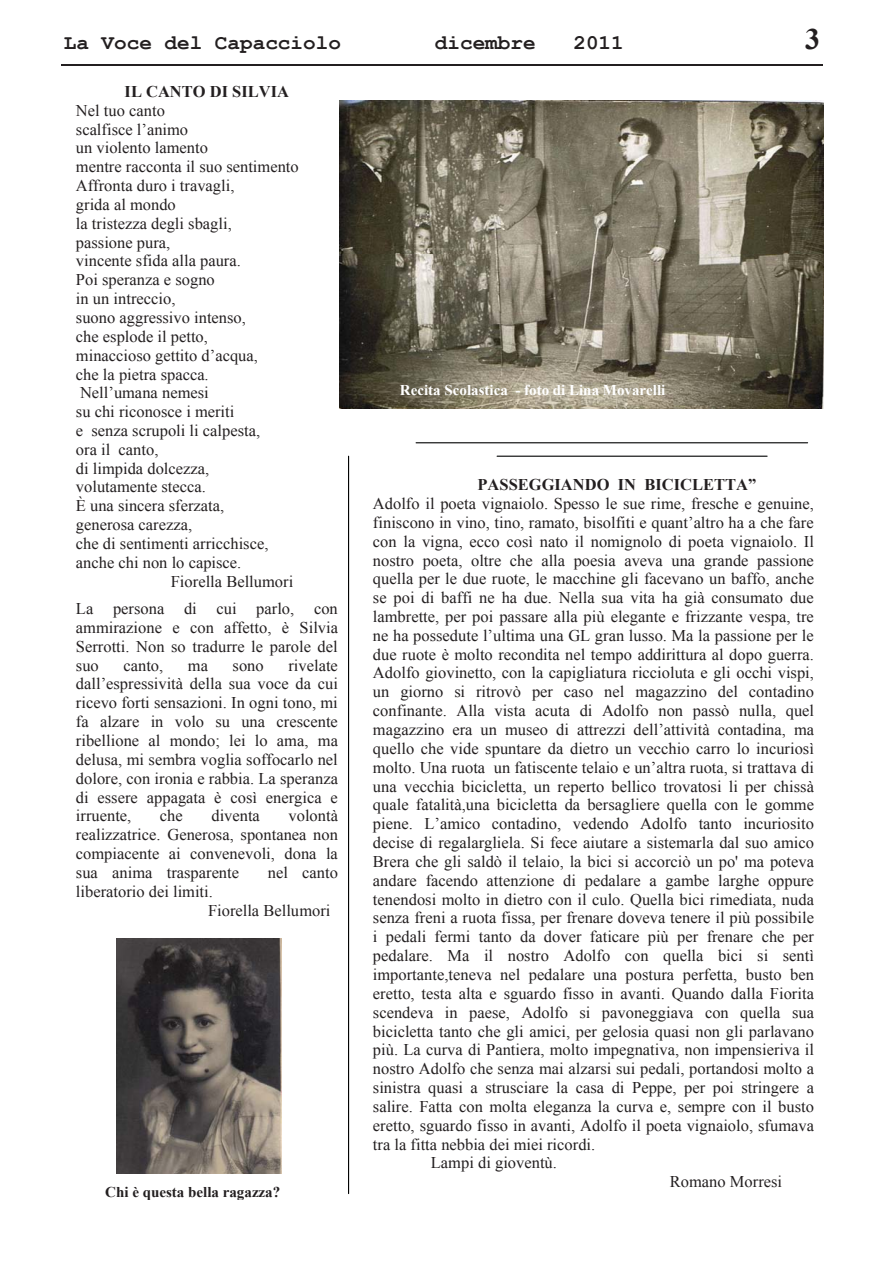
<style>
.page{position:relative;width:893px;height:1263px;background:#fff}
.page>*{position:absolute;margin:0;border:0;box-sizing:border-box;transform-origin:0 0}
.t1{font:700 29.7px "Times New Roman";color:#231f20}
.t2{font:700 20.85px "Courier New";color:#231f20}
.t3{font:16.35px/18.9px "Times New Roman";color:#231f20;text-align:justify}
.t4{font:700 16.35px "Times New Roman";color:#231f20}
.t5{font:700 15px "Times New Roman";color:#fff}
.t6{font:700 15px "Times New Roman";color:#231f20}
</style>
<div class="page">
<hr style="left:62px;top:64px;width:761px;height:2px;background:#231f20">
<img style="left:339px;top:101px;width:484px;height:308px">
<img style="left:117px;top:939px;width:165px;height:234px">
<hr style="left:348px;top:456px;width:1px;height:738px;background:#010202">
<hr style="left:416px;top:442px;width:391px;height:1px;background:#010202">
<hr style="left:497px;top:456px;width:270px;height:1px;background:#010202">
<p class="t2" style="left:64px;top:32px;width:279px">La Voce del Capacciolo</p>
<p class="t2" style="left:435px;top:32px;width:102px">dicembre</p>
<p class="t2" style="left:573px;top:32px;width:52px">2011</p>
<h1 class="t1" style="left:805px;top:23px;width:16px">3</h1>
<p class="t4" style="left:125px;top:82px;width:166px">IL CANTO DI SILVIA</p>
<p class="t3" style="left:76px;top:101px;width:90px">Nel tuo canto</p>
<p class="t3" style="left:76px;top:120px;width:114px">scalfisce l’animo</p>
<p class="t3" style="left:76px;top:138px;width:134px">un violento lamento</p>
<p class="t3" style="left:76px;top:157px;width:224px">mentre racconta il suo sentimento</p>
<p class="t3" style="left:76px;top:176px;width:160px">Affronta duro i travagli,</p>
<p class="t3" style="left:76px;top:195px;width:101px">grida al mondo</p>
<p class="t3" style="left:76px;top:214px;width:157px">la tristezza degli sbagli,</p>
<p class="t3" style="left:76px;top:233px;width:96px">passione pura,</p>
<p class="t3" style="left:76px;top:251px;width:166px">vincente sfida alla paura.</p>
<p class="t3" style="left:76px;top:270px;width:140px">Poi speranza e sogno</p>
<p class="t3" style="left:76px;top:289px;width:101px">in un intreccio,</p>
<p class="t3" style="left:76px;top:308px;width:172px">suono aggressivo intenso,</p>
<p class="t3" style="left:76px;top:327px;width:134px">che esplode il petto,</p>
<p class="t3" style="left:76px;top:346px;width:184px">minaccioso gettito d’acqua,</p>
<p class="t3" style="left:76px;top:365px;width:134px">che la pietra spacca.</p>
<p class="t3" style="left:80px;top:383px;width:130px">Nell’umana nemesi</p>
<p class="t3" style="left:76px;top:402px;width:160px">su chi riconosce i meriti</p>
<p class="t3" style="left:76px;top:421px;width:186px">e senza scrupoli li calpesta,</p>
<p class="t3" style="left:76px;top:440px;width:84px">ora il canto,</p>
<p class="t3" style="left:76px;top:459px;width:135px">di limpida dolcezza,</p>
<p class="t3" style="left:76px;top:478px;width:132px">volutamente stecca.</p>
<p class="t3" style="left:76px;top:496px;width:150px">È una sincera sferzata,</p>
<p class="t3" style="left:76px;top:515px;width:118px">generosa carezza,</p>
<p class="t3" style="left:76px;top:534px;width:194px">che di sentimenti arricchisce,</p>
<p class="t3" style="left:76px;top:553px;width:167px">anche chi non lo capisce.</p>
<p class="t3" style="left:171px;top:572px;width:124px">Fiorella Bellumori</p>
<p class="t3" style="left:76px;top:599px;width:264px">La persona di cui parlo, con ammirazione e con affetto, è Silvia Serrotti. Non so tradurre le parole del suo</p>
<p class="t3" style="left:76px;top:656px;width:264px;text-indent:212px">rivelate dall’espressività della sua voce da cui ricevo forti sensazioni. In ogni tono, mi fa alzare in volo su una crescente ribellione al mondo; lei lo ama, ma delusa, mi sembra voglia soffocarlo nel dolore, con ironia e rabbia. La speranza di essere appagata è così energica e irruente,</p>
<p class="t3" style="left:123px;top:656px;width:41px">canto,</p>
<p class="t3" style="left:188px;top:656px;width:22px">ma</p>
<p class="t3" style="left:233px;top:656px;width:33px">sono</p>
<p class="t3" style="left:76px;top:806px;width:264px;text-indent:213px">volontà realizzatrice. Generosa, spontanea non compiacente ai convenevoli, dona la sua anima trasparente</p>
<p class="t3" style="left:160px;top:806px;width:24px">che</p>
<p class="t3" style="left:211px;top:806px;width:50px">diventa</p>
<p class="t3" style="left:268px;top:863px;width:72px">nel canto</p>
<p class="t3" style="left:208px;top:882px;width:124px;text-indent:-132px">liberatorio dei limiti.<br>Fiorella Bellumori</p>
<p class="t6" style="left:105px;top:1184px;width:177px">Chi è questa bella ragazza?</p>
<p class="t5" style="left:400px;top:382px;width:267px">Recita Scolastica - foto di Lina Movarelli</p>
<p class="t4" style="left:477px;top:476px;width:280px">PASSEGGIANDO IN BICICLETTA”</p>
<p class="t3" style="left:373px;top:494px;width:442px">Adolfo il poeta vignaiolo. Spesso le sue rime, fresche e genuine,</p>
<p class="t3" style="left:373px;top:513px;width:442px">finiscono in vino, tino, ramato, bisolfiti e quant’altro ha a che fare</p>
<p class="t3" style="left:373px;top:532px;width:442px">con la vigna, ecco così nato il nomignolo di poeta vignaiolo. Il</p>
<p class="t3" style="left:373px;top:551px;width:442px">nostro poeta, oltre che alla poesia aveva una grande passione</p>
<p class="t3" style="left:373px;top:569px;width:442px">quella per le due ruote, le macchine gli facevano un baffo, anche</p>
<p class="t3" style="left:373px;top:588px;width:442px">se poi di baffi ne ha due. Nella sua vita ha già consumato due</p>
<p class="t3" style="left:373px;top:607px;width:442px">lambrette, per poi passare alla più elegante e frizzante vespa, tre</p>
<p class="t3" style="left:373px;top:626px;width:442px">ne ha possedute l’ultima una GL gran lusso. Ma la passione per le</p>
<p class="t3" style="left:373px;top:645px;width:442px">due ruote è molto recondita nel tempo addirittura al dopo guerra.</p>
<p class="t3" style="left:373px;top:664px;width:442px">Adolfo giovinetto, con la capigliatura riccioluta e gli occhi vispi,</p>
<p class="t3" style="left:373px;top:682px;width:443px">un giorno si ritrovò per caso nel magazzino del contadino</p>
<p class="t3" style="left:373px;top:701px;width:443px">confinante. Alla vista acuta di Adolfo non passò nulla, quel</p>
<p class="t3" style="left:373px;top:720px;width:442px">magazzino era un museo di attrezzi dell’attività contadina, ma</p>
<p class="t3" style="left:373px;top:739px;width:442px">quello che vide spuntare da dietro un vecchio carro lo incuriosì</p>
<p class="t3" style="left:373px;top:758px;width:442px">molto. Una ruota un fatiscente telaio e un’altra ruota, si trattava di</p>
<p class="t3" style="left:373px;top:777px;width:442px">una vecchia bicicletta, un reperto bellico trovatosi li per chissà</p>
<p class="t3" style="left:373px;top:795px;width:442px">quale fatalità,una bicicletta da bersagliere quella con le gomme</p>
<p class="t3" style="left:373px;top:814px;width:442px">piene. L’amico contadino, vedendo Adolfo tanto incuriosito</p>
<p class="t3" style="left:373px;top:833px;width:442px">decise di regalargliela. Si fece aiutare a sistemarla dal suo amico</p>
<p class="t3" style="left:373px;top:852px;width:442px">Brera che gli saldò il telaio, la bici si accorciò un po' ma poteva</p>
<p class="t3" style="left:373px;top:871px;width:442px">andare facendo attenzione di pedalare a gambe larghe oppure</p>
<p class="t3" style="left:373px;top:890px;width:442px">tenendosi molto in dietro con il culo. Quella bici rimediata, nuda</p>
<p class="t3" style="left:373px;top:909px;width:442px">senza freni a ruota fissa, per frenare doveva tenere il più possibile</p>
<p class="t3" style="left:373px;top:927px;width:442px">i pedali fermi tanto da dover faticare più per frenare che per</p>
<p class="t3" style="left:373px;top:946px;width:442px">pedalare. Ma il nostro Adolfo con quella bici si sentì</p>
<p class="t3" style="left:373px;top:965px;width:443px">importante,teneva nel pedalare una postura perfetta, busto ben</p>
<p class="t3" style="left:373px;top:984px;width:442px">eretto, testa alta e sguardo fisso in avanti. Quando dalla Fiorita</p>
<p class="t3" style="left:373px;top:1003px;width:442px">scendeva in paese, Adolfo si pavoneggiava con quella sua</p>
<p class="t3" style="left:373px;top:1022px;width:442px">bicicletta tanto che gli amici, per gelosia quasi non gli parlavano</p>
<p class="t3" style="left:373px;top:1040px;width:443px">più. La curva di Pantiera, molto impegnativa, non impensieriva il</p>
<p class="t3" style="left:373px;top:1059px;width:442px">nostro Adolfo che senza mai alzarsi sui pedali, portandosi molto a</p>
<p class="t3" style="left:373px;top:1078px;width:442px">sinistra quasi a strusciare la casa di Peppe, per poi stringere a</p>
<p class="t3" style="left:373px;top:1097px;width:442px">salire. Fatta con molta eleganza la curva e, sempre con il busto</p>
<p class="t3" style="left:373px;top:1116px;width:442px">eretto, sguardo fisso in avanti, Adolfo il poeta vignaiolo, sfumava</p>
<p class="t3" style="left:373px;top:1135px;width:224px">tra la fitta nebbia dei miei ricordi.</p>
<p class="t3" style="left:431px;top:1154px;width:128px">Lampi di gioventù.</p>
<p class="t3" style="left:670px;top:1172px;width:114px">Romano Morresi</p>
</div>
